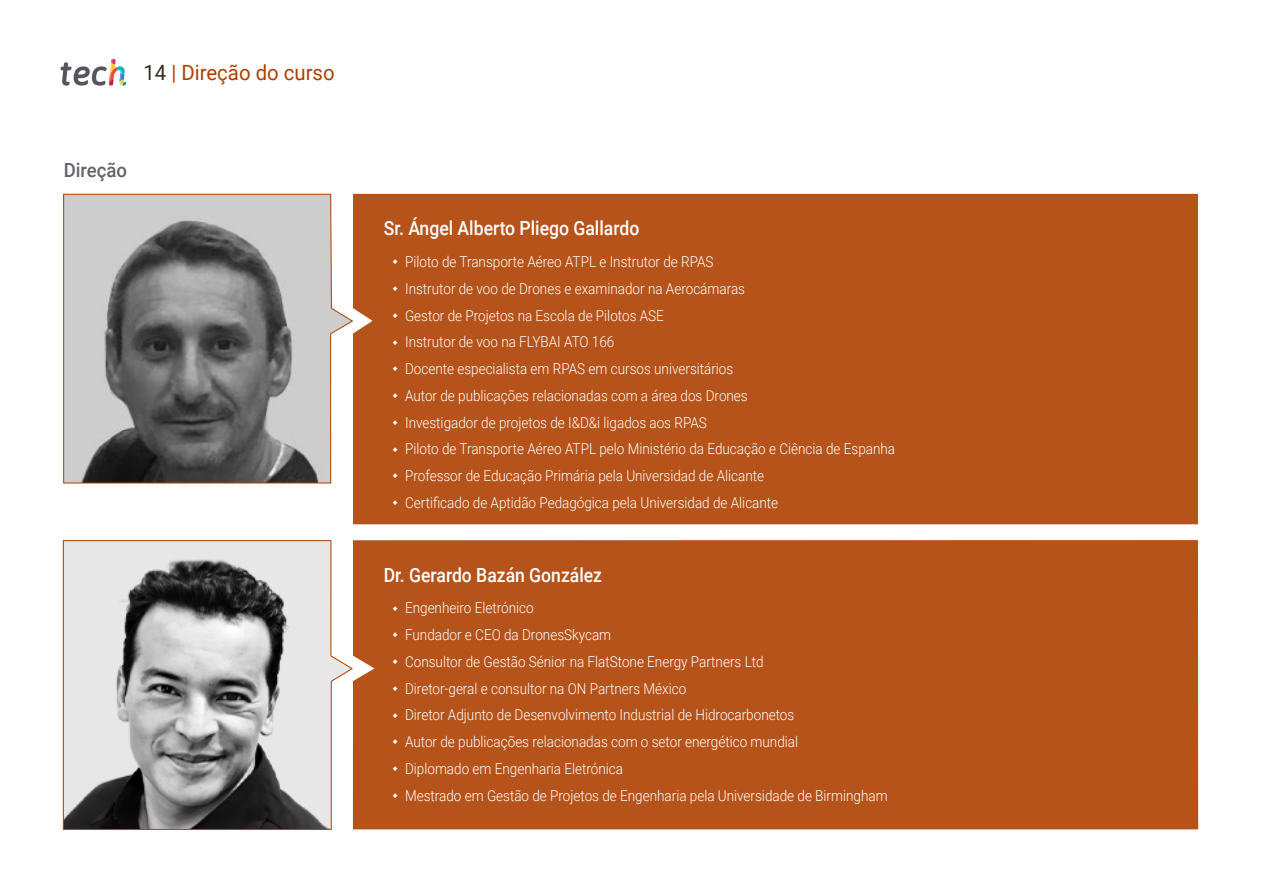
<style>
.page{position:relative;width:1263px;height:893px;background:#fff}
.page>*{position:absolute;margin:0;border:0;box-sizing:border-box;transform-origin:0 0}
.t1{font:21px "Roboto";color:#ae4000}
.t2{font:500 19.5px "Roboto";color:#fff;scale:.9 1}
.t3{font:500 19.5px "Roboto";color:#61646a;scale:.95 1}
.t4{font:300 15px/26.7px "Roboto";color:#fff;scale:.9 1}
.s1{color:#312e20}
</style>
<div class="page">
<svg style="left:61px;top:59px;width:65px;height:27px"></svg>
<div style="left:353px;top:194px;width:845px;height:330px;background:#b6531a"></div>
<div style="left:353px;top:540px;width:845px;height:289px;background:#b6531a"></div>
<svg style="left:63px;top:194px;width:290px;height:289px;background:#979391"></svg>
<svg style="left:63px;top:540px;width:290px;height:290px;background:#aeadac"></svg>
<svg style="left:393px;top:259px;width:5px;height:5px"></svg>
<svg style="left:393px;top:286px;width:5px;height:5px"></svg>
<svg style="left:393px;top:313px;width:5px;height:5px"></svg>
<svg style="left:393px;top:340px;width:5px;height:5px"></svg>
<svg style="left:393px;top:366px;width:5px;height:5px"></svg>
<svg style="left:393px;top:393px;width:5px;height:5px"></svg>
<svg style="left:393px;top:420px;width:5px;height:5px"></svg>
<svg style="left:393px;top:447px;width:5px;height:5px"></svg>
<svg style="left:393px;top:473px;width:5px;height:5px"></svg>
<svg style="left:393px;top:500px;width:5px;height:5px"></svg>
<svg style="left:393px;top:606px;width:5px;height:5px"></svg>
<svg style="left:393px;top:632px;width:5px;height:5px"></svg>
<svg style="left:393px;top:659px;width:5px;height:5px"></svg>
<svg style="left:393px;top:686px;width:5px;height:5px"></svg>
<svg style="left:393px;top:713px;width:5px;height:5px"></svg>
<svg style="left:393px;top:739px;width:5px;height:5px"></svg>
<svg style="left:393px;top:766px;width:5px;height:5px"></svg>
<svg style="left:393px;top:793px;width:5px;height:5px"></svg>
<h1 class="t1" style="left:144px;top:57px;width:193px"><span class="s1">14</span> | Direção do curso</h1>
<h2 class="t3" style="left:64px;top:156px;width:68px">Direção</h2>
<h2 class="t2" style="left:384px;top:215px;width:285px">Sr. Ángel Alberto Pliego Gallardo</h2>
<p class="t4" style="left:405px;top:248px;width:546px">Piloto de Transporte Aéreo ATPL e Instrutor de RPAS<br>Instrutor de voo de Drones e examinador na Aerocámaras<br>Gestor de Projetos na Escola de Pilotos ASE<br>Instrutor de voo na FLYBAI ATO 166<br>Docente especialista em RPAS em cursos universitários<br>Autor de publicações relacionadas com a área dos Drones<br>Investigador de projetos de I&amp;D&amp;i ligados aos RPAS<br>Piloto de Transporte Aéreo ATPL pelo Ministério da Educação e Ciência de Espanha Professor de Educação Primária pela Universidad de Alicante<br>Certificado de Aptidão Pedagógica pela Universidad de Alicante</p>
<h2 class="t2" style="left:384px;top:561px;width:244px">Dr. Gerardo Bazán González</h2>
<p class="t4" style="left:405px;top:594px;width:538px">Engenheiro Eletrónico<br>Fundador e CEO da DronesSkycam<br>Consultor de Gestão Sénior na FlatStone Energy Partners Ltd<br>Diretor-geral e consultor na ON Partners México<br>Diretor Adjunto de Desenvolvimento Industrial de Hidrocarbonetos<br>Autor de publicações relacionadas com o setor energético mundial<br>Diplomado em Engenharia Eletrónica<br>Mestrado em Gestão de Projetos de Engenharia pela Universidade de Birmingham</p>
</div>
